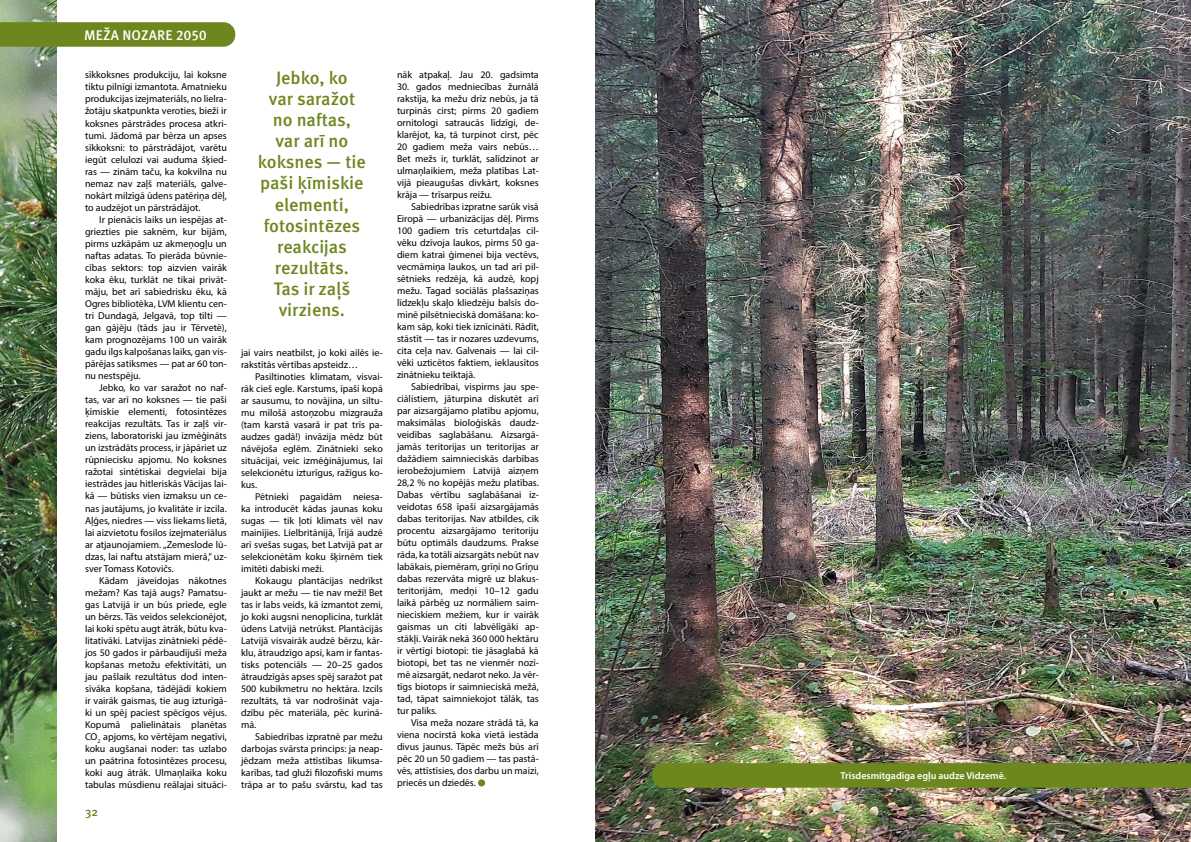
<style>
.page{position:relative;width:1191px;height:842px;background:#fff}
.page>*{position:absolute;margin:0;border:0;box-sizing:border-box;transform-origin:0 0}
.t1{font:500 18px/21px "Meta Pro";color:#6d861d;text-align:center}
.t2{font:500 14px "Meta Pro";letter-spacing:.01em;color:#fff}
.t3{font:500 12px "Meta Pro";color:#6d861d}
.t4{font:10px/12px "Myriad Pro";color:#000;text-align:justify}
.t5{font:600 10px "Myriad Pro";color:#fff}
</style>
<div class="page">
<img style="left:0;top:0;width:57px;height:842px">
<svg style="left:0;top:22px;width:235px;height:25px;background:#708922"></svg>
<div style="left:478px;top:779px;width:7px;height:7px;background:#6d861d;border-radius:50%"></div>
<img style="left:595px;top:0;width:596px;height:842px">
<svg style="left:652px;top:763px;width:539px;height:25px;background:#6d851e"></svg>
<h2 class="t2" style="left:84px;top:26px;width:124px">MEŽA NOZARE 2050</h2>
<p class="t4" style="left:85px;top:69px;width:143px">sīkkoksnes produkciju, lai koksne tiktu pilnīgi izmantota. Amatnieku produkcijas izejmateriāls, no lielra&shy;žotāju skatpunkta veroties, bieži ir koksnes pārstrādes procesa atkri&shy;tumi. Jādomā par bērza un apses sīkkoksni: to pārstrādājot, varētu iegūt celulozi vai auduma šķied&shy;ras — zinām taču, ka kokvilna nu nemaz nav zaļš materiāls, galve&shy;nokārt milzīgā ūdens patēriņa dēļ, to audzējot un pārstrādājot.</p>
<p class="t4" style="left:85px;top:213px;width:143px;text-indent:14px">Ir pienācis laiks un iespējas at&shy;griezties pie saknēm, kur bijām, pirms uzkāpām uz akmeņogļu un naftas adatas. To pierāda būvnie&shy;cības sektors: top aizvien vairāk koka ēku, turklāt ne tikai privāt&shy;māju, bet arī sabiedrisku ēku, kā Ogres bibliotēka, LVM klientu cen&shy;tri Dundagā, Jelgavā, top tilti — gan gājēju (tāds jau ir Tērvetē), kam prognozējams 100 un vairāk gadu ilgs kalpošanas laiks, gan vis&shy;pārējas satiksmes — pat ar 60 ton&shy;nu nestspēju.</p>
<p class="t4" style="left:85px;top:382px;width:143px;text-indent:14px">Jebko, ko var saražot no naf&shy;tas, var arī no koksnes — tie paši ķīmiskie elementi, fotosintēzes reakcijas rezultāts. Tas ir zaļš vir&shy;ziens, laboratoriski jau izmēģināts un izstrādāts process, ir jāpāriet uz rūpniecisku apjomu. No koksnes ražotai sintētiskai degvielai bija iestrādes jau hitleriskās Vācijas lai&shy;kā — būtisks vien izmaksu un ce&shy;nas jautājums, jo kvalitāte ir izcila.<br>Aļģes, niedres — viss liekams lietā, lai aizvietotu fosilos izejmateriālus ar atjaunojamiem. „Zemeslode lū&shy;dzas, lai naftu atstājam mierā,” uz&shy;sver Tomass Kotovičs.</p>
<p class="t4" style="left:85px;top:574px;width:143px;text-indent:14px">Kādam jāveidojas nākotnes mežam? Kas tajā augs? Pamatsu&shy;gas Latvijā ir un būs priede, egle un bērzs. Tās veidos selekcionējot, lai koki spētu augt ātrāk, būtu kva&shy;litatīvāki. Latvijas zinātnieki pēdē&shy;jos 50 gados ir pārbaudījuši meža kopšanas metožu efektivitāti, un jau pašlaik rezultātus dod inten&shy;sīvāka kopšana, tādējādi kokiem ir vairāk gaismas, tie aug izturīgā&shy;ki un spēj paciest spēcīgos vējus.<br>Kopumā palielinātais planētas CO<sub>2</sub> apjoms, ko vērtējam negatīvi, koku augšanai noder: tas uzlabo un paātrina fotosintēzes procesu, koki aug ātrāk. Ulmaņlaika koku tabulas mūsdienu reālajai situāci-</p>
<p class="t3" style="left:85px;top:804px;width:15px">32</p>
<h1 class="t1" style="left:258px;top:68px;width:110px">Jebko, ko<br>var saražot no naftas,<br>var arī no koksnes — tie paši ķīmiskie elementi, fotosintēzes reakcijas rezultāts.<br>Tas ir zaļš virziens.</h1>
<p class="t4" style="left:241px;top:347px;width:143px">jai vairs neatbilst, jo koki ailēs ie&shy;rakstītās vērtības apsteidz…</p>
<p class="t4" style="left:241px;top:371px;width:143px;text-indent:14px">Pasiltinoties klimatam, visvai&shy;rāk cieš egle. Karstums, īpaši kopā ar sausumu, to novājina, un siltu&shy;mu mīlošā astoņzobu mizgrauža (tam karstā vasarā ir pat trīs pa&shy;audzes gadā!) invāzija mēdz būt nāvējoša eglēm. Zinātnieki seko situācijai, veic izmēģinājumus, lai selekcionētu izturīgus, ražīgus ko&shy;kus.</p>
<p class="t4" style="left:241px;top:491px;width:143px;text-indent:14px">Pētnieki pagaidām neiesa&shy;ka introducēt kādas jaunas koku sugas — tik ļoti klimats vēl nav mainījies. Lielbritānijā, Īrijā audzē arī svešas sugas, bet Latvijā pat ar selekcionētām koku šķirnēm tiek imitēti dabiski meži.</p>
<p class="t4" style="left:241px;top:575px;width:143px;text-indent:14px">Kokaugu plantācijas nedrīkst jaukt ar mežu — tie nav meži! Bet tas ir labs veids, kā izmantot zemi, jo koki augsni nenoplicina, turklāt ūdens Latvijā netrūkst. Plantācijās Latvijā visvairāk audzē bērzu, kār&shy;klu, ātraudzīgo apsi, kam ir fantas&shy;tisks potenciāls — 20–25 gados ātraudzīgās apses spēj saražot pat 500 kubikmetru no hektāra. Izcils rezultāts, tā var nodrošināt vaja&shy;dzību pēc materiāla, pēc kurinā&shy;mā.</p>
<p class="t4" style="left:241px;top:731px;width:143px;text-indent:14px">Sabiedrības izpratnē par mežu darbojas svārsta princips: ja neap&shy;jēdzam meža attīstības likumsa&shy;karības, tad gluži filozofiski mums trāpa ar to pašu svārstu, kad tas</p>
<p class="t4" style="left:397px;top:69px;width:143px">nāk atpakaļ. Jau 20. gadsimta</p>
<p class="t4" style="left:397px;top:81px;width:143px">30. gados medniecības žurnālā rakstīja, ka mežu drīz nebūs, ja tā turpinās cirst; pirms 20 gadiem ornitologi satraucās līdzīgi, de&shy;klarējot, ka, tā turpinot cirst, pēc 20 gadiem meža vairs nebūs… Bet mežs ir, turklāt, salīdzinot ar ulmaņlaikiem, meža platības Lat&shy;vijā pieaugušas divkārt, koksnes krāja — trīsarpus reižu.</p>
<p class="t4" style="left:397px;top:201px;width:143px;text-indent:14px">Sabiedrības izpratne sarūk visā Eiropā — urbanizācijas dēļ. Pirms 100 gadiem trīs ceturtdaļas cil&shy;vēku dzīvoja laukos, pirms 50 ga&shy;diem katrai ģimenei bija vectēvs, vecmāmiņa laukos, un tad arī pil&shy;sētnieks redzēja, kā audzē, kopj mežu. Tagad sociālās plašsaziņas līdzekļu skaļo kliedzēju balsīs do&shy;minē pilsētnieciskā domāšana: ko&shy;kam sāp, koki tiek iznīcināti. Rādīt, stāstīt — tas ir nozares uzdevums, cita ceļa nav. Galvenais — lai cil&shy;vēki uzticētos faktiem, ieklausītos zinātnieku teiktajā.</p>
<p class="t4" style="left:397px;top:381px;width:143px;text-indent:14px">Sabiedrībai, vispirms jau spe&shy;ciālistiem, jāturpina diskutēt arī par aizsargājamo platību apjomu, maksimālas bioloģiskās daudz&shy;veidības saglabāšanu. Aizsargā&shy;jamās teritorijas un teritorijas ar dažādiem saimnieciskās darbības ierobežojumiem Latvijā aizņem 28,2 % no kopējās mežu platības.<br>Dabas vērtību saglabāšanai iz&shy;veidotas 658 īpaši aizsargājamās dabas teritorijas. Nav atbildes, cik procentu aizsargājamo teritoriju būtu optimāls daudzums. Prakse rāda, ka totāli aizsargāts nebūt nav labākais, piemēram, grīņi no Grīņu dabas rezervāta migrē uz blakus&shy;teritorijām, medņi 10–12 gadu laikā pārbēg uz normāliem saim&shy;nieciskiem mežiem, kur ir vairāk gaismas un citi labvēlīgāki ap&shy;stākļi. Vairāk nekā 360 000 hektāru ir vērtīgi biotopi: tie jāsaglabā kā biotopi, bet tas ne vienmēr nozī&shy;mē aizsargāt, nedarot neko. Ja vēr&shy;tīgs biotops ir saimnieciskā mežā, tad, tāpat saimniekojot tālāk, tas tur paliks.</p>
<p class="t4" style="left:397px;top:717px;width:143px;text-indent:14px">Visa meža nozare strādā tā, ka viena nocirstā koka vietā iestāda divus jaunus. Tāpēc mežs būs arī pēc 20 un 50 gadiem — tas pastā&shy;vēs, attīstīsies, dos darbu un maizi, priecēs un dziedēs.</p>
<p class="t5" style="left:840px;top:770px;width:167px">Trīsdesmitgadīga egļu audze Vidzemē.</p>
</div>
